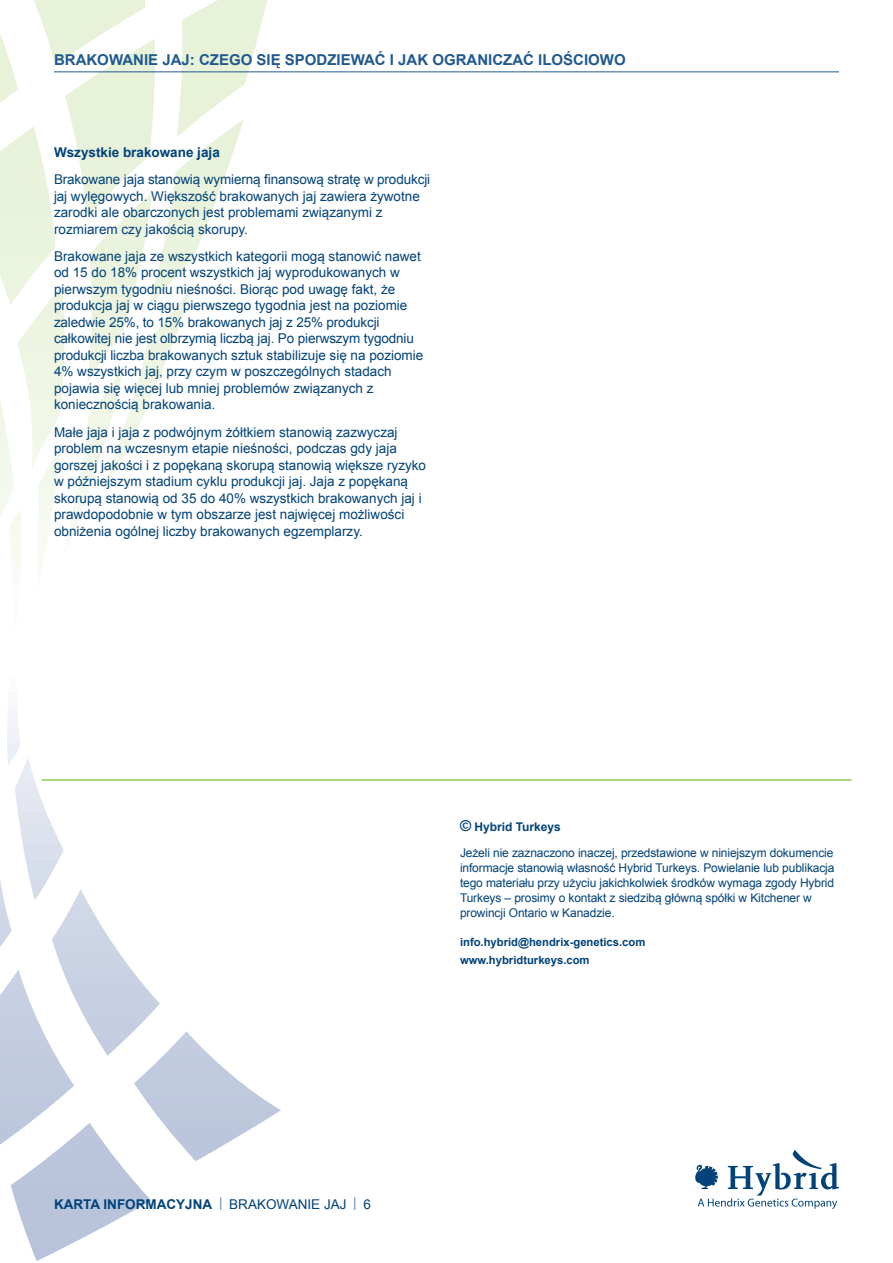
<style>
.page{position:relative;width:893px;height:1263px;background:#fff}
.page>*{position:absolute;margin:0;border:0;box-sizing:border-box;transform-origin:0 0}
.t1{font:700 15px "Arial";color:#20598e}
.ad_body{font:13.5px/16.5px "Arial";color:#004279}
.ae_para_heading{font:700 13.5px "Arial";color:#004279}
.ai_footer{font:12px/15px "Arial";letter-spacing:-.01em;color:#004279}
.ah_copyright{font:700 12px "Arial";color:#004279}
.aj_links{font:700 11.25px "Arial";color:#004279}
.s1{font-size:15px}
.s2{font-weight:400;color:#6a86b1}
.s3{font-weight:400}
</style>
<div class="page">
<svg style="left:0;top:0;width:270px;height:568px"></svg>
<svg style="left:0;top:711px;width:281px;height:550px"></svg>
<hr style="left:41px;top:779px;width:810px;height:2px;background:#96ca4e">
<svg style="left:695px;top:1150px;width:144px;height:59px"></svg>
<hr style="left:54px;top:72px;width:785px;height:1px;background:#20598e">
<p class="t1" style="left:54px;top:50px;width:573px">BRAKOWANIE JAJ: CZEGO SIĘ SPODZIEWAĆ I JAK OGRANICZAĆ ILOŚCIOWO</p>
<p class="ae_para_heading" style="left:54px;top:143px;width:167px">Wszystkie brakowane jaja</p>
<p class="ad_body" style="left:54px;top:171px;width:378px">Brakowane jaja stanowią wymierną finansową stratę w produkcji jaj wylęgowych. Większość brakowanych jaj zawiera żywotne zarodki ale obarczonych jest problemami związanymi z rozmiarem czy jakością skorupy.</p>
<p class="ad_body" style="left:54px;top:248px;width:371px">Brakowane jaja ze wszystkich kategorii mogą stanowić nawet od 15 do 18% procent wszystkich jaj wyprodukowanych w pierwszym tygodniu nieśności. Biorąc pod uwagę fakt, że produkcja jaj w ciągu pierwszego tygodnia jest na poziomie zaledwie 25%, to 15% brakowanych jaj z 25% produkcji całkowitej nie jest olbrzymią liczbą jaj. Po pierwszym tygodniu produkcji liczba brakowanych sztuk stabilizuje się na poziomie 4% wszystkich jaj, przy czym w poszczególnych stadach pojawia się więcej lub mniej problemów związanych z koniecznością brakowania.</p>
<p class="ad_body" style="left:54px;top:424px;width:374px">Małe jaja i jaja z podwójnym żółtkiem stanowią zazwyczaj problem na wczesnym etapie nieśności, podczas gdy jaja gorszej jakości i z popękaną skorupą stanowią większe ryzyko w późniejszym stadium cyklu produkcji jaj. Jaja z popękaną skorupą stanowią od 35 do 40% wszystkich brakowanych jaj i prawdopodobnie w tym obszarze jest najwięcej możliwości obniżenia ogólnej liczby brakowanych egzemplarzy.</p>
<p class="ah_copyright" style="left:460px;top:819px;width:102px"><span class="s1">©</span> Hybrid Turkeys</p>
<p class="ai_footer" style="left:460px;top:846px;width:376px">Jeżeli nie zaznaczono inaczej, przedstawione w niniejszym dokumencie informacje stanowią własność Hybrid Turkeys. Powielanie lub publikacja tego materiału przy użyciu jakichkolwiek środków wymaga zgody Hybrid Turkeys – prosimy o kontakt z siedzibą główną spółki w Kitchener w prowincji Ontario w Kanadzie.</p>
<p class="aj_links" style="left:460px;top:935px;width:187px">info.hybrid@hendrix-genetics.com</p>
<p class="aj_links" style="left:460px;top:953px;width:131px">www.hybridturkeys.com</p>
<p class="ae_para_heading" style="left:54px;top:1195px;width:319px">KARTA INFORMACYJNA <span class="s2">|</span> <span class="s3">BRAKOWANIE JAJ</span> <span class="s2">|</span> <span class="s3">6</span></p>
</div>
